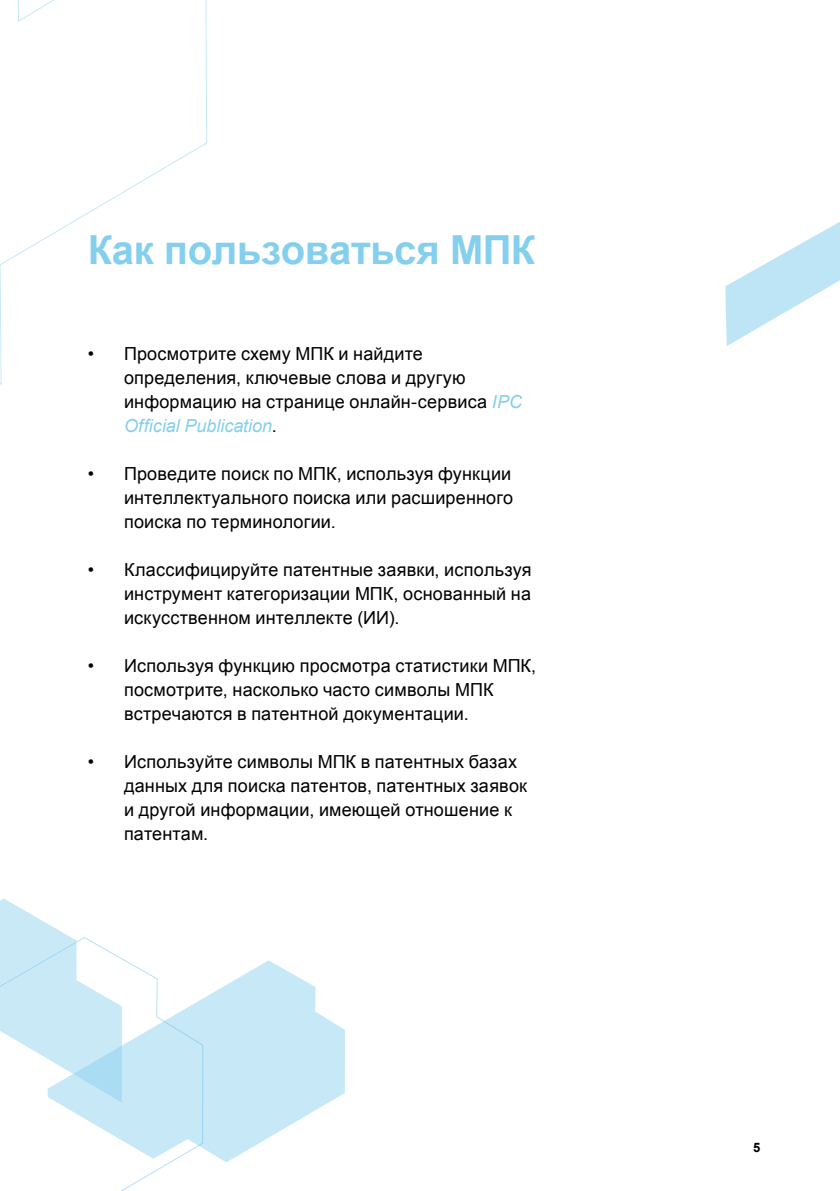
<style>
.page{position:relative;width:840px;height:1191px;background:#fff}
.page>*{position:absolute;margin:0;border:0;box-sizing:border-box;transform-origin:0 0}
.t1{font:700 40px "Arial";letter-spacing:-.01em;color:#85cfee}
.t2{font:18px/24px "Arial";letter-spacing:.01em;color:#000}
.t3{font:700 13px "Arial";color:#000}
.s1{font-style:italic;color:#85cfee}
</style>
<div class="page">
<svg style="left:725px;top:222px;width:114px;height:124px"></svg>
<svg style="left:0;top:0;width:207px;height:385px"></svg>
<svg style="left:204px;top:960px;width:141px;height:202px;fill:#c7e8f7"></svg>
<svg style="left:56px;top:958px;width:148px;height:233px"></svg>
<svg style="left:0;top:898px;width:122px;height:204px"></svg>
<h1 class="t1" style="left:88px;top:224px;width:448px">Как пользоваться МПК</h1>
<p class="t2" style="left:124px;top:342px;width:399px;text-indent:-36px">• Просмотрите схему МПК и найдите определения, ключевые слова и другую информацию на странице онлайн-сервиса <span class="s1">IPC Official Publication</span>.</p>
<p class="t2" style="left:124px;top:462px;width:390px;text-align:justify;text-indent:-36px">• Проведите поиск по МПК, используя функции интеллектуального поиска или расширенного поиска по терминологии.</p>
<p class="t2" style="left:124px;top:558px;width:409px;text-align:justify;text-indent:-36px">• Классифицируйте патентные заявки, используя инструмент категоризации МПК, основанный на искусственном интеллекте (ИИ).</p>
<p class="t2" style="left:124px;top:654px;width:413px;text-indent:-36px">• Используя функцию просмотра статистики МПК, посмотрите, насколько часто символы МПК встречаются в патентной документации.</p>
<p class="t2" style="left:124px;top:750px;width:404px;text-indent:-36px">• Используйте символы МПК в патентных базах данных для поиска патентов, патентных заявок и другой информации, имеющей отношение к патентам.</p>
<p class="t3" style="left:752px;top:1139px;width:9px">5</p>
</div>
